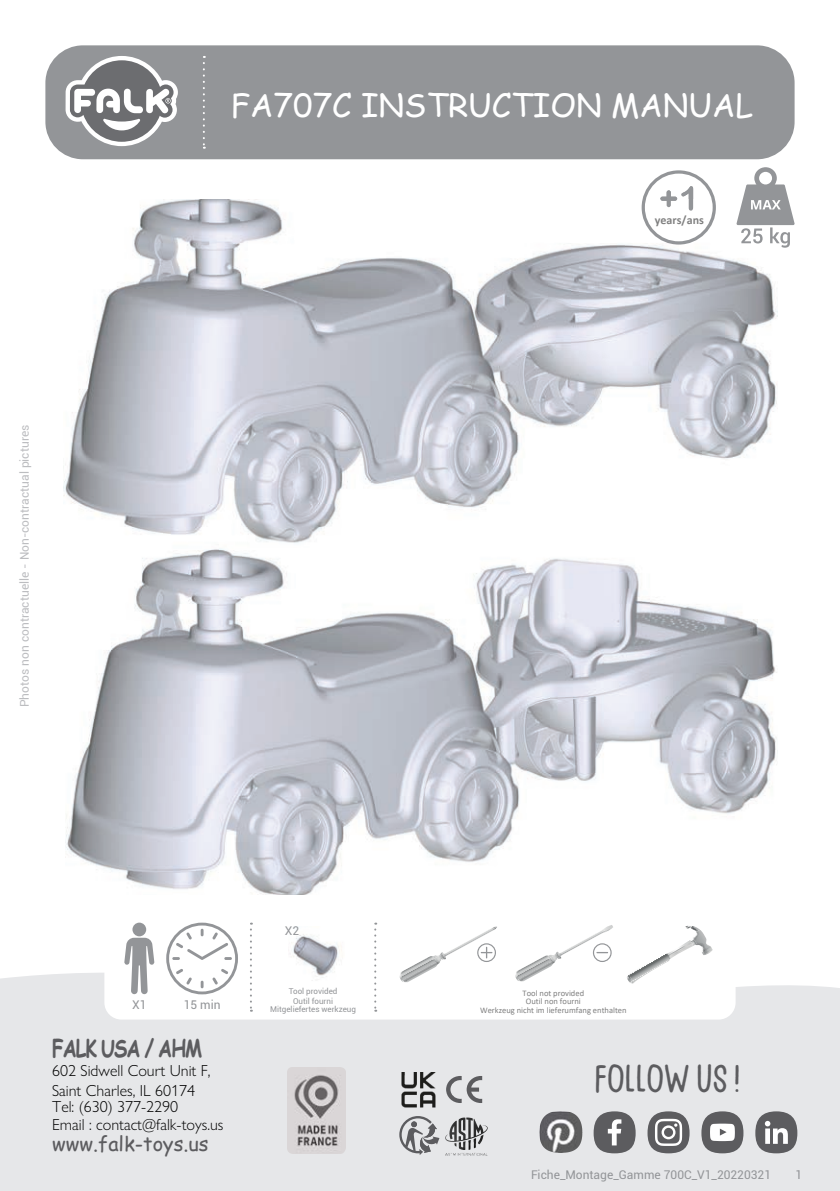
<style>
.page{position:relative;width:840px;height:1191px;background:#fff}
.page>*{position:absolute;margin:0;border:0;box-sizing:border-box;transform-origin:0 0}
.t1{font:36px "Direkteur";color:#5c5c5f}
.t2{font:32px "Comic Sans MS";color:#fff}
.t3{font:700 24px "Comic Sans MS";letter-spacing:-.05em;color:#5c5c5f;scale:.8 1}
.t4{font:20px "Comic Sans MS";color:#5c5c5f}
.t5{font:300 16px/19.2px "Gill Sans Nova";color:#000}
.t6{font:12px "Roboto";color:#bcbdc0}
.t7{font:12px "Roboto";color:#939598}
.t8{font:700 12px "Calibri";color:#808080}
.t9{font:8.4px/8.4px "Calibri";color:#808080;text-align:center}
.t10{font:8px "Roboto";color:#939598}
</style>
<div class="page">
<div style="left:0;top:973px;width:839px;height:218px;background:#e6e7e9"></div>
<div style="left:45px;top:45px;width:749px;height:114px;background:#939598;border-radius:37px"></div>
<svg style="left:65px;top:56px;width:113px;height:90px"></svg>
<svg style="left:203px;top:56px;width:2px;height:93px"></svg>
<img style="left:63px;top:200px;width:713px;height:329px">
<img style="left:65px;top:529px;width:712px;height:365px">
<svg style="left:736px;top:167px;width:58px;height:81px"></svg>
<svg style="left:638px;top:170px;width:80px;height:87px"></svg>
<div style="left:104px;top:914px;width:631px;height:105px;background:#fff;border-radius:17px"></div>
<svg style="left:166px;top:922px;width:72px;height:72px"></svg>
<div style="left:132px;top:922px;width:14px;height:14px;background:#939598;border-radius:50%"></div>
<svg style="left:124px;top:937px;width:30px;height:57px"></svg>
<svg style="left:250px;top:922px;width:2px;height:89px"></svg>
<svg style="left:374px;top:922px;width:2px;height:89px"></svg>
<img style="left:291px;top:934px;width:51px;height:43px">
<img style="left:399px;top:926px;width:98px;height:54px">
<img style="left:399px;top:952px;width:44px;height:25px">
<img style="left:401px;top:957px;width:45px;height:25px">
<svg style="left:477px;top:943px;width:18px;height:19px"></svg>
<svg style="left:605px;top:944px;width:6px;height:18px"></svg>
<svg style="left:605px;top:925px;width:8px;height:7px"></svg>
<img style="left:515px;top:928px;width:90px;height:52px">
<img style="left:515px;top:951px;width:43px;height:25px">
<img style="left:517px;top:956px;width:44px;height:25px">
<img style="left:693px;top:929px;width:19px;height:26px">
<svg style="left:685px;top:925px;width:14px;height:20px"></svg>
<img style="left:665px;top:940px;width:28px;height:21px">
<img style="left:629px;top:959px;width:40px;height:24px">
<img style="left:629px;top:955px;width:36px;height:21px">
<svg style="left:627px;top:974px;width:5px;height:8px"></svg>
<svg style="left:446px;top:1076px;width:36px;height:27px"></svg>
<svg style="left:399px;top:1116px;width:40px;height:39px"></svg>
<div style="left:647px;top:1111px;width:42px;height:42px;background:#5c5c5f;border-radius:50%"></div>
<svg style="left:655px;top:1118px;width:26px;height:28px"></svg>
<div style="left:701px;top:1111px;width:42px;height:42px;background:#5c5c5f;border-radius:50%"></div>
<svg style="left:710px;top:1123px;width:24px;height:18px"></svg>
<div style="left:593px;top:1111px;width:42px;height:42px;background:#5c5c5f;border-radius:50%"></div>
<svg style="left:607px;top:1119px;width:14px;height:26px"></svg>
<div style="left:755px;top:1111px;width:41px;height:42px;background:#5c5c5f;border-radius:50%"></div>
<svg style="left:764px;top:1120px;width:23px;height:23px"></svg>
<img style="left:401px;top:1073px;width:34px;height:34px">
<img style="left:287px;top:1067px;width:58px;height:86px">
<img style="left:445px;top:1117px;width:42px;height:39px">
<img style="left:538px;top:1110px;width:43px;height:43px">
<p class="t6" style="left:16px;top:707px;width:284px;rotate:-90deg">Photos non contractuelle - Non-contractual pictures</p>
<h2 class="t2" style="left:230px;top:82px;width:523px">FA707C INSTRUCTION MANUAL</h2>
<p class="t8" style="left:654px;top:211px;width:51px">years/ans</p>
<p class="t7" style="left:285px;top:922px;width:16px">X2</p>
<p class="t10" style="left:288px;top:985px;width:50px">Tool provided</p>
<p class="t10" style="left:270px;top:1003px;width:87px">Mitgeliefertes werkzeug</p>
<p class="t7" style="left:132px;top:996px;width:16px">X1</p>
<p class="t7" style="left:183px;top:996px;width:38px">15 min</p>
<p class="t10" style="left:293px;top:995px;width:41px">Outil fourni</p>
<h3 class="t3" style="left:52px;top:1030px;width:189px">FALK USA / AHM</h3>
<p class="t5" style="left:52px;top:1061px;width:160px">602 Sidwell Court Unit F,<br>Saint Charles, IL 60174</p>
<p class="t5" style="left:52px;top:1097px;width:173px;line-height:18px">Tel: (630) 377-2290<br>Email : contact@falk-toys.us</p>
<p class="t4" style="left:52px;top:1129px;width:158px">www.falk-toys.us</p>
<p class="t9" style="left:480px;top:988px;width:148px">Tool not provided<br>Outil non fourni<br>Werkzeug nicht im lieferumfang enthalten</p>
<h1 class="t1" style="left:594px;top:1055px;width:147px">FOLLOW US !</h1>
<p class="t7" style="left:530px;top:1166px;width:241px">Fiche_Montage_Gamme 700C_V1_20220321</p>
<p class="t7" style="left:795px;top:1166px;width:8px">1</p>
</div>
